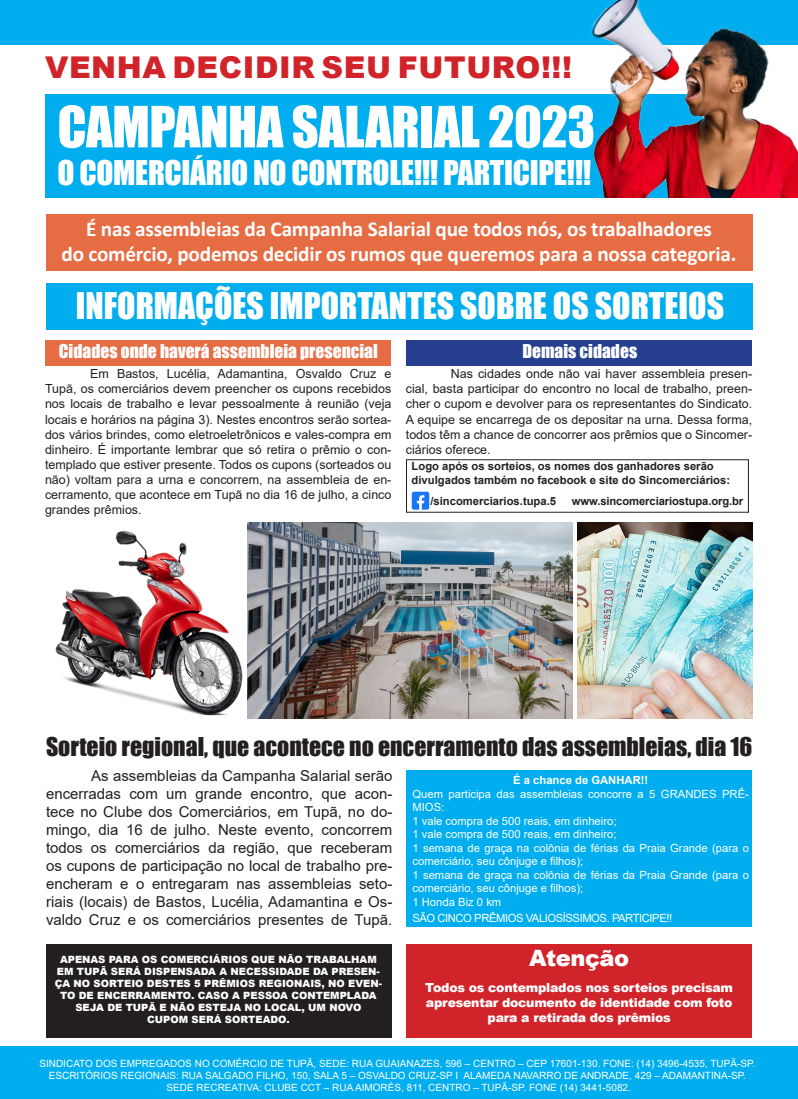
<style>
.page{position:relative;width:798px;height:1099px;background:#fff}
.page>*{position:absolute;margin:0;border:0;box-sizing:border-box;transform-origin:0 0}
.t1{font:52.5px "Impact";letter-spacing:-.01em;color:#fff}
.t2{font:33.75px "Impact";color:#fff}
.t3{font:31.25px "Impact";letter-spacing:-.01em;color:#fff}
.t4{font:900 30px "Arial";letter-spacing:.02em;color:#d1232a}
.t5{font:23.75px "Impact";color:#231f20}
.t6{font:900 22.5px "Arial";letter-spacing:-.02em;color:#fff}
.t7{font:700 21.25px "Calibri";letter-spacing:-.01em;color:#fff}
.t8{font:17.5px "Impact";color:#fff}
.t9{font:15px/18px "Arial";color:#231f20;text-align:justify}
.t10{font:12.5px/15px "Arial";color:#231f20;text-align:justify}
.t11{font:900 12.5px/15px "Arial";letter-spacing:-.02em;color:#fff;text-align:center}
.t12{font:11.25px/13.5px "Arial";color:#fff}
.t13{font:700 11.25px/13.5px "Arial";color:#231f20}
.t14{font:11.25px "Arial";letter-spacing:-.04em;color:#fff}
.t15{font:700 11.25px "Arial";color:#fff}
.t16{font:10px "Arial";color:#fff}
.t17{font:900 10px/12px "Arial";color:#fff;text-align:center}
</style>
<div class="page">
<div style="left:406px;top:770px;width:346px;height:156px;background:#00aeef"></div>
<div style="left:47px;top:283px;width:706px;height:46px;background:#00aeef"></div>
<div style="left:45px;top:94px;width:690px;height:104px;background:#00aeef"></div>
<div style="left:0;top:1046px;width:797px;height:52px;background:#00aeef"></div>
<div style="left:0;top:0;width:797px;height:45px;background:#00aeef"></div>
<img style="left:591px;top:0;width:206px;height:198px">
<img style="left:56px;top:523px;width:516px;height:195px">
<div style="left:46px;top:214px;width:706px;height:57px;background:#e66c44"></div>
<div style="left:45px;top:340px;width:345px;height:25px;background:#e66c44"></div>
<div style="left:406px;top:340px;width:346px;height:25px;background:#253f8e"></div>
<div style="left:46px;top:944px;width:345px;height:94px;background:#231f20"></div>
<div style="left:406px;top:944px;width:345px;height:94px;background:#d1232a"></div>
<div style="left:406px;top:459px;width:342px;height:53px;border:1px solid #231f20"></div>
<img style="left:411px;top:492px;width:18px;height:17px">
<img style="left:577px;top:523px;width:175px;height:195px">
<p class="t4" style="left:45px;top:46px;width:528px">VENHA DECIDIR SEU FUTURO!!!</p>
<p class="t1" style="left:57px;top:86px;width:539px">CAMPANHA SALARIAL 2023</p>
<p class="t3" style="left:57px;top:148px;width:535px">O COMERCIÁRIO NO CONTROLE!!! PARTICIPE!!!</p>
<p class="t7" style="left:86px;top:214px;width:627px">É nas assembleias da Campanha Salarial que todos nós, os trabalhadores</p>
<p class="t7" style="left:61px;top:239px;width:676px">do comércio, podemos decidir os rumos que queremos para a nossa categoria.</p>
<p class="t2" style="left:76px;top:279px;width:649px">INFORMAÇÕES IMPORTANTES SOBRE OS SORTEIOS</p>
<p class="t8" style="left:59px;top:337px;width:320px">Cidades onde haverá assembleia presencial</p>
<p class="t8" style="left:522px;top:337px;width:116px">Demais cidades</p>
<p class="t10" style="left:45px;top:366px;width:348px;text-indent:45px">Em Bastos, Lucélia, Adamantina, Osvaldo Cruz e Tupã, os comerciários devem preencher os cupons recebidos nos locais de trabalho e levar pessoalmente à reunião (veja locais e horários na página 3). Nestes encontros serão sortea&shy;dos vários brindes, como eletroeletrônicos e vales-compra em dinheiro. É importante lembrar que só retira o prêmio o con&shy;templado que estiver presente. Todos os cupons (sorteados ou não) voltam para a urna e concorrem, na assembleia de en&shy;cerramento, que acontece em Tupã no dia 16 de julho, a cinco grandes prêmios.</p>
<p class="t10" style="left:405px;top:366px;width:348px;text-indent:45px">Nas cidades onde não vai haver assembleia presen&shy;cial, basta participar do encontro no local de trabalho, preen&shy;cher o cupom e devolver para os representantes do Sindicato.<br>A equipe se encarrega de os depositar na urna. Dessa forma, todos têm a chance de concorrer aos prêmios que o Sincomer&shy;ciários oferece.</p>
<p class="t13" style="left:411px;top:459px;width:320px">Logo após os sorteios, os nomes dos ganhadores serão divulgados também no facebook e site do Sincomerciários:</p>
<p class="t13" style="left:430px;top:494px;width:127px">/sincomerciarios.tupa.5</p>
<p class="t13" style="left:571px;top:494px;width:173px">www.sincomerciariostupa.org.br</p>
<p class="t5" style="left:46px;top:728px;width:707px">Sorteio regional, que acontece no encerramento das assembleias, dia 16</p>
<p class="t9" style="left:46px;top:766px;width:348px;text-indent:45px">As assembleias da Campanha Salarial serão encerradas com um grande encontro, que acon&shy;tece no Clube dos Comerciários, em Tupã, no do&shy;mingo, dia 16 de julho. Neste evento, concorrem todos os comerciários da região, que receberam os cupons de participação no local de trabalho pre&shy;encheram e o entregaram nas assembleias seto&shy;riais (locais) de Bastos, Lucélia, Adamantina e Os&shy;valdo Cruz e os comerciários presentes de Tupã.</p>
<p class="t15" style="left:513px;top:772px;width:137px">É a chance de GANHAR!!</p>
<p class="t12" style="left:412px;top:787px;width:338px">Quem participa das assembleias concorre a 5 GRANDES PRÊ-<br>MIOS:</p>
<p class="t12" style="left:412px;top:814px;width:205px">1 vale compra de 500 reais, em dinheiro;</p>
<p class="t12" style="left:412px;top:827px;width:205px">1 vale compra de 500 reais, em dinheiro;</p>
<p class="t12" style="left:412px;top:841px;width:338px">1 semana de graça na colônia de férias da Praia Grande (para o comerciário, seu cônjuge e filhos);</p>
<p class="t12" style="left:412px;top:868px;width:338px">1 semana de graça na colônia de férias da Praia Grande (para o comerciário, seu cônjuge e filhos);</p>
<p class="t12" style="left:412px;top:895px;width:90px">1 Honda Biz 0 km</p>
<p class="t14" style="left:412px;top:910px;width:261px">SÃO CINCO PRÊMIOS VALIOSÍSSIMOS. PARTICIPE!!</p>
<p class="t17" style="left:55px;top:953px;width:329px">APENAS PARA OS COMERCIÁRIOS QUE NÃO TRABALHAM EM TUPÃ SERÁ DISPENSADA A NECESSIDADE DA PRESEN-ÇA NO SORTEIO DESTES 5 PRÊMIOS REGIONAIS, NO EVEN-TO DE ENCERRAMENTO. CASO A PESSOA CONTEMPLADA SEJA DE TUPÃ E NÃO ESTEJA NO LOCAL, UM NOVO</p>
<p class="t17" style="left:147px;top:1013px;width:144px">CUPOM SERÁ SORTEADO.</p>
<p class="t6" style="left:529px;top:941px;width:101px">Atenção</p>
<p class="t11" style="left:425px;top:979px;width:309px">Todos os contemplados nos sorteios precisam apresentar documento de identidade com foto para a retirada dos prêmios</p>
<p class="t16" style="left:39px;top:1056px;width:717px">SINDICATO DOS EMPREGADOS NO COMÉRCIO DE TUPÃ, SEDE: RUA GUAIANAZES, 596 – CENTRO – CEP 17601-130. FONE: (14) 3496-4535, TUPÃ-SP.</p>
<p class="t16" style="left:49px;top:1068px;width:698px">ESCRITÓRIOS REGIONAIS: RUA SALGADO FILHO, 150, SALA 5 – OSVALDO CRUZ-SP I ALAMEDA NAVARRO DE ANDRADE, 429 – ADAMANTINA-SP.</p>
<p class="t16" style="left:166px;top:1080px;width:466px">SEDE RECREATIVA: CLUBE CCT – RUA AIMORÉS, 811, CENTRO – TUPÃ-SP. FONE (14) 3441-5082.</p>
</div>
